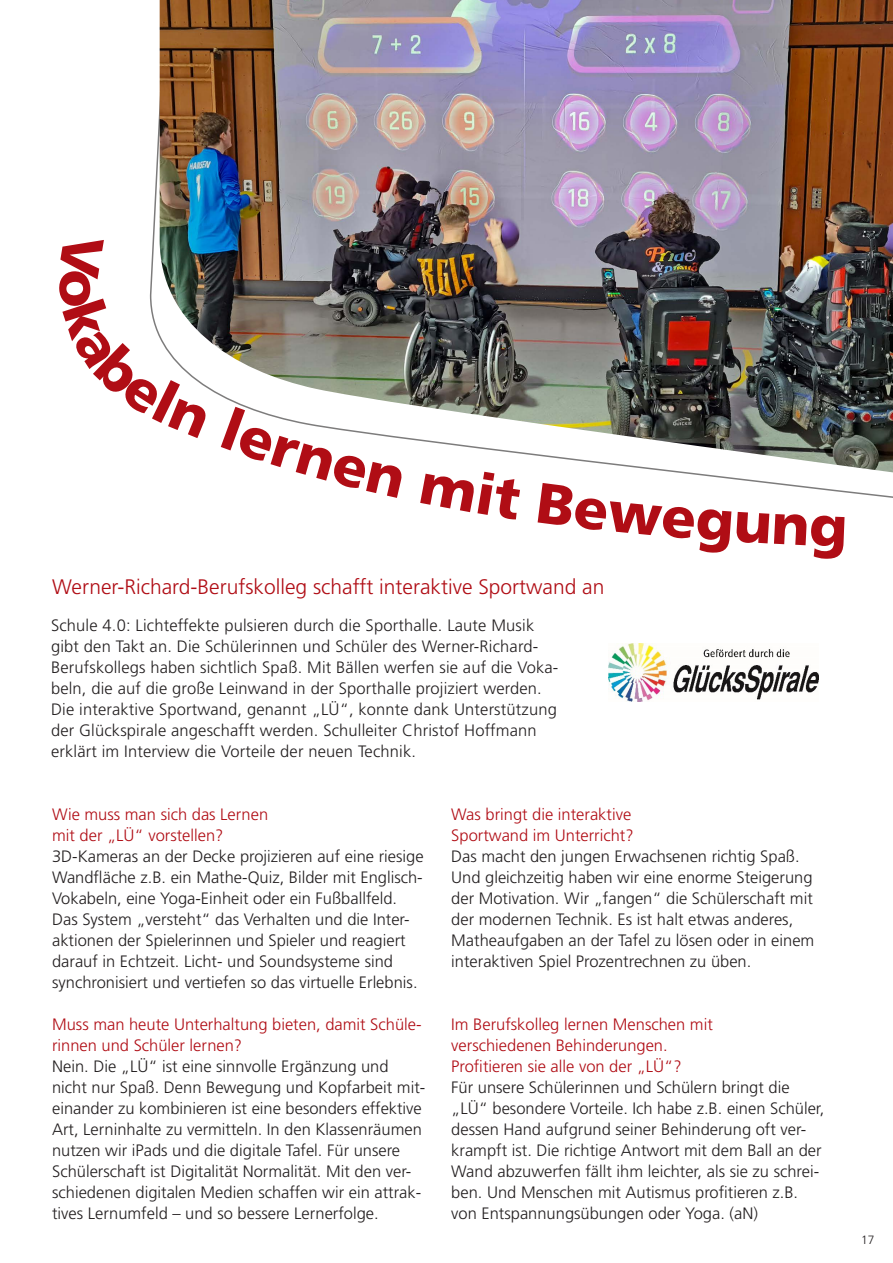
<style>
.page{position:relative;width:893px;height:1263px;background:#fff}
.page>*{position:absolute;margin:0;border:0;box-sizing:border-box;transform-origin:0 0}
.Unterüberschrift{font:300 21px "Frutiger LT Std";color:#b00d15}
.t1{font:300 16.5px/21px "Frutiger LT Std";color:#231f20}
.t2{font:300 16.5px/21px "Frutiger LT Std";color:#b00d15}
.t3{font:300 12px "Frutiger LT Std";color:#231f20}
</style>
<div class="page">
<img style="left:609px;top:643px;width:209px;height:58px">
<img style="left:160px;top:0;width:733px;height:472px">
<svg style="left:149px;top:233px;width:60px;height:205px"></svg>
<svg style="left:221px;top:407px;width:183px;height:65px"></svg>
<svg style="left:766px;top:483px;width:79px;height:10px"></svg>
<p class="Unterüberschrift" style="left:52px;top:575px;width:554px">Werner-Richard-Berufskolleg schafft interaktive Sportwand an</p>
<p class="t1" style="left:51px;top:615px;width:509px">Schule 4.0: Lichteffekte pulsieren durch die Sporthalle. Laute Musik gibt den Takt an. Die Schülerinnen und Schüler des Werner-Richard-Berufskollegs haben sichtlich Spaß. Mit Bällen werfen sie auf die Voka&shy;beln, die auf die große Leinwand in der Sporthalle projiziert werden.<br>Die interaktive Sportwand, genannt „LÜ“, konnte dank Unterstützung der Glückspirale angeschafft werden. Schulleiter Christof Hoffmann erklärt im Interview die Vorteile der neuen Technik.</p>
<p class="t2" style="left:52px;top:804px;width:218px">Wie muss man sich das Lernen</p>
<p class="t2" style="left:52px;top:825px;width:173px">mit der „LÜ“ vorstellen?</p>
<p class="t1" style="left:52px;top:846px;width:373px">3D-Kameras an der Decke projizieren auf eine riesige Wandfläche z.B. ein Mathe-Quiz, Bilder mit Englisch-Vokabeln, eine Yoga-Einheit oder ein Fußballfeld.<br>Das System „versteht“ das Verhalten und die Inter&shy;aktionen der Spielerinnen und Spieler und reagiert darauf in Echtzeit. Licht- und Soundsysteme sind synchronisiert und vertiefen so das virtuelle Erlebnis.</p>
<p class="t2" style="left:52px;top:1014px;width:371px">Muss man heute Unterhaltung bieten, damit Schüle&shy;rinnen und Schüler lernen?</p>
<p class="t1" style="left:52px;top:1056px;width:375px">Nein. Die „LÜ“ ist eine sinnvolle Ergänzung und nicht nur Spaß. Denn Bewegung und Kopfarbeit mit&shy;einander zu kombinieren ist eine besonders effektive Art, Lerninhalte zu vermitteln. In den Klassenräumen nutzen wir iPads und die digitale Tafel. Für unsere Schülerschaft ist Digitalität Normalität. Mit den ver&shy;schiedenen digitalen Medien schaffen wir ein attrak&shy;tives Lernumfeld – und so bessere Lernerfolge.</p>
<p class="t2" style="left:451px;top:804px;width:181px">Was bringt die interaktive</p>
<p class="t2" style="left:451px;top:825px;width:184px">Sportwand im Unterricht?</p>
<p class="t1" style="left:451px;top:846px;width:365px">Das macht den jungen Erwachsenen richtig Spaß.<br>Und gleichzeitig haben wir eine enorme Steigerung der Motivation. Wir „fangen“ die Schülerschaft mit der modernen Technik. Es ist halt etwas anderes, Matheaufgaben an der Tafel zu lösen oder in einem interaktiven Spiel Prozentrechnen zu üben.</p>
<p class="t2" style="left:451px;top:1014px;width:263px">Im Berufskolleg lernen Menschen mit</p>
<p class="t2" style="left:451px;top:1035px;width:218px">verschiedenen Behinderungen.</p>
<p class="t2" style="left:451px;top:1056px;width:232px">Profitieren sie alle von der „LÜ“?</p>
<p class="t1" style="left:451px;top:1077px;width:375px">Für unsere Schülerinnen und Schülern bringt die „LÜ“ besondere Vorteile. Ich habe z.B. einen Schüler, dessen Hand aufgrund seiner Behinderung oft ver&shy;krampft ist. Die richtige Antwort mit dem Ball an der Wand abzuwerfen fällt ihm leichter, als sie zu schrei&shy;ben. Und Menschen mit Autismus profitieren z.B. von Entspannungsübungen oder Yoga. (aN)</p>
<p class="t3" style="left:861px;top:1233px;width:15px">17</p>
</div>
